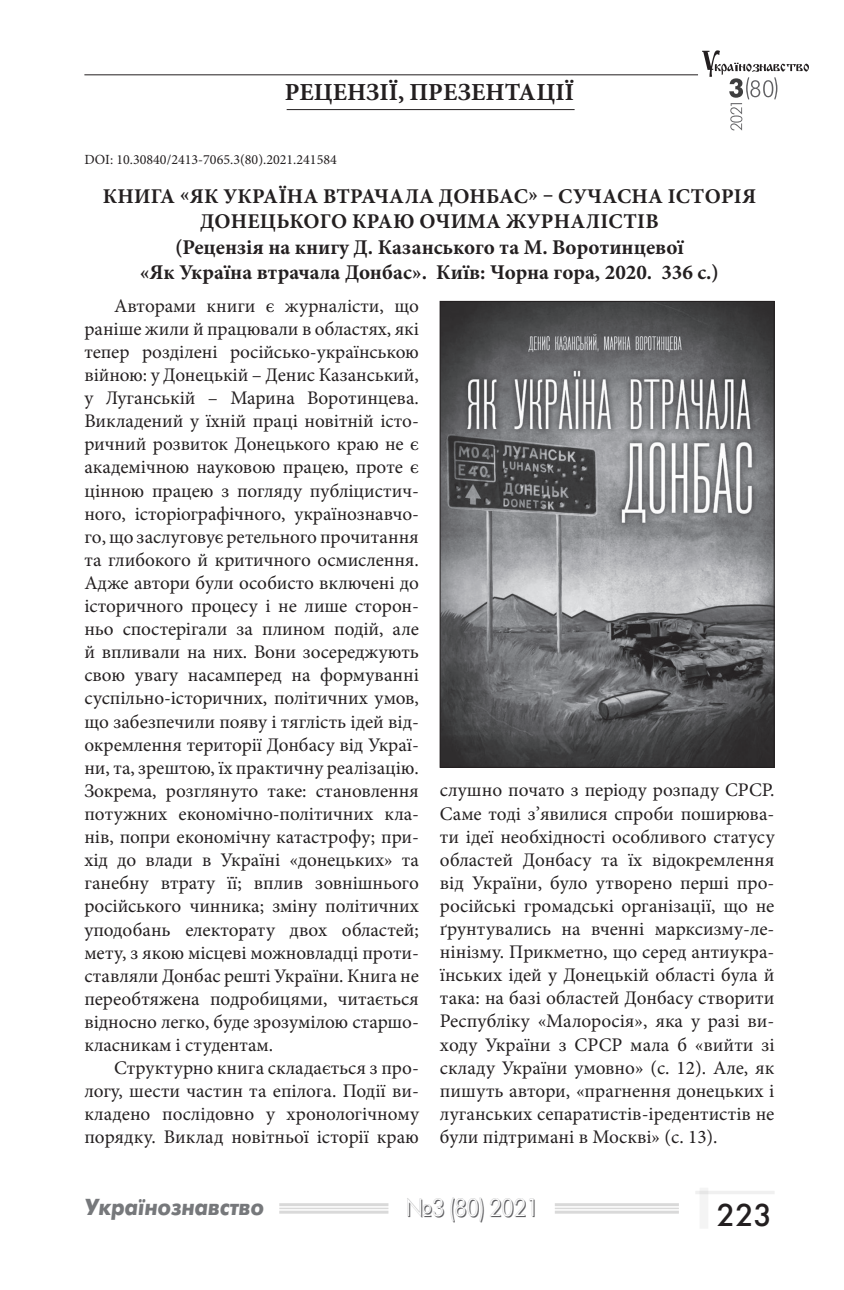
<style>
.page{position:relative;width:844px;height:1290px;background:#fff}
.page>*{position:absolute;margin:0;border:0;box-sizing:border-box;transform-origin:0 0}
.t1{font:31.5px "Futura Futuris";color:#231f20}
.t2{font:700 24.5px "Minion Pro";color:#231f20}
.t3{font:24.5px "Futura Futuris Shadow";color:#5f5f62;scale:.93 1}
.t4{font:italic 700 23.1px "Futura Futuris";color:#76787b;scale:.91 1}
.t5{font:700 21px/25.2px "Minion Pro";letter-spacing:.005em;color:#231f20;text-align:center}
.t6{font:19.25px/23.1px "Minion Pro";color:#231f20;text-align:justify}
.t7{font:14px "Minion Pro";color:#231f20}
</style>
<div class="page">
<hr style="left:279px;top:1203px;width:109px;height:3px;background:#231f20">
<hr style="left:279px;top:1207px;width:109px;height:2px;background:#231f20">
<hr style="left:279px;top:1210px;width:109px;height:3px;background:#231f20">
<hr style="left:554px;top:1203px;width:124px;height:3px;background:#231f20">
<hr style="left:554px;top:1207px;width:124px;height:2px;background:#231f20">
<hr style="left:554px;top:1210px;width:124px;height:3px;background:#231f20">
<hr style="left:695px;top:1191px;width:79px;height:3px;background:#231f20">
<svg style="left:699px;top:1188px;width:9px;height:40px"></svg>
<svg style="left:702px;top:50px;width:106px;height:81px"></svg>
<hr style="left:84px;top:74px;width:613px;height:1px;background:#231f20">
<hr style="left:286px;top:109px;width:288px;height:1px;background:#231f20">
<img style="left:442px;top:303px;width:330px;height:462px">
<div style="left:440px;top:301px;width:334px;height:466px;border:1px solid #231f20"></div>
<p class="t2" style="left:285px;top:75px;width:291px">РЕЦЕНЗІЇ, ПРЕЗЕНТАЦІЇ</p>
<p class="t7" style="left:84px;top:150px;width:254px">DOI: 10.30840/2413-7065.3(80).2021.241584</p>
<p class="t5" style="left:103px;top:184px;width:654px">КНИГА «ЯК УКРАЇНА ВТРАЧАЛА ДОНБАС» – СУЧАСНА ІСТОРІЯ ДОНЕЦЬКОГО КРАЮ ОЧИМА ЖУРНАЛІСТІВ<br>(Рецензія на книгу Д. Казанського та М. Воротинцевої<br>«Як Україна втрачала Донбас». Київ: Чорна гора, 2020. 336 с.)</p>
<p class="t6" style="left:84px;top:294px;width:336px;text-indent:30px">Авторами книги є журналісти, що раніше жили й працювали в областях, які тепер розділені російсько-українською війною: у Донецькій – Денис Казанський, у Луганській – Марина Воротинцева.<br>Викладений у їхній праці новітній істо&shy;ричний розвиток Донецького краю не є академічною науковою працею, проте є цінною працею з погляду публіцистич&shy;ного, історіографічного, українознавчо&shy;го, що заслуговує ретельного прочитання та глибокого й критичного осмислення.<br>Адже автори були особисто включені до історичного процесу і не лише сторон&shy;ньо спостерігали за плином подій, але й впливали на них. Вони зосереджують свою увагу насамперед на формуванні суспільно-історичних, політичних умов, що забезпечили появу і тяглість ідей від&shy;окремлення території Донбасу від Украї&shy;ни, та, зрештою, їх практичну реалізацію.<br>Зокрема, розглянуто таке: становлення потужних економічно-політичних кла&shy;нів, попри економічну катастрофу; при&shy;хід до влади в Україні «донецьких» та ганебну втрату її; вплив зовнішнього російського чинника; зміну політичних уподобань електорату двох областей; мету, з якою місцеві можновладці проти&shy;ставляли Донбас решті України. Книга не переобтяжена подробицями, читається відносно легко, буде зрозумілою старшо&shy;класникам і студентам.</p>
<p class="t6" style="left:84px;top:1056px;width:336px;text-indent:30px">Структурно книга складається з про&shy;логу, шести частин та епілога. Події ви&shy;кладено послідовно у хронологічному порядку. Виклад новітньої історії краю</p>
<p class="t6" style="left:440px;top:779px;width:336px">слушно почато з періоду розпаду СРСР.<br>Саме тоді з’явилися спроби поширюва&shy;ти ідеї необхідності особливого статусу областей Донбасу та їх відокремлення від України, було утворено перші про&shy;російські громадські організації, що не ґрунтувались на вченні марксизму-ле&shy;нінізму. Прикметно, що серед антиукра&shy;їнських ідей у Донецькій області була й така: на базі областей Донбасу створити Республіку «Малоросія», яка у разі ви&shy;ходу України з СРСР мала б «вийти зі складу України умовно» (с. 12). Але, як пишуть автори, «прагнення донецьких і луганських сепаратистів-іредентистів не були підтримані в Москві» (с. 13).</p>
<p class="t4" style="left:84px;top:1193px;width:199px">Українознавство</p>
<p class="t3" style="left:406px;top:1194px;width:144px">№3 (80) 2021</p>
<h1 class="t1" style="left:716px;top:1195px;width:57px">223</h1>
</div>
